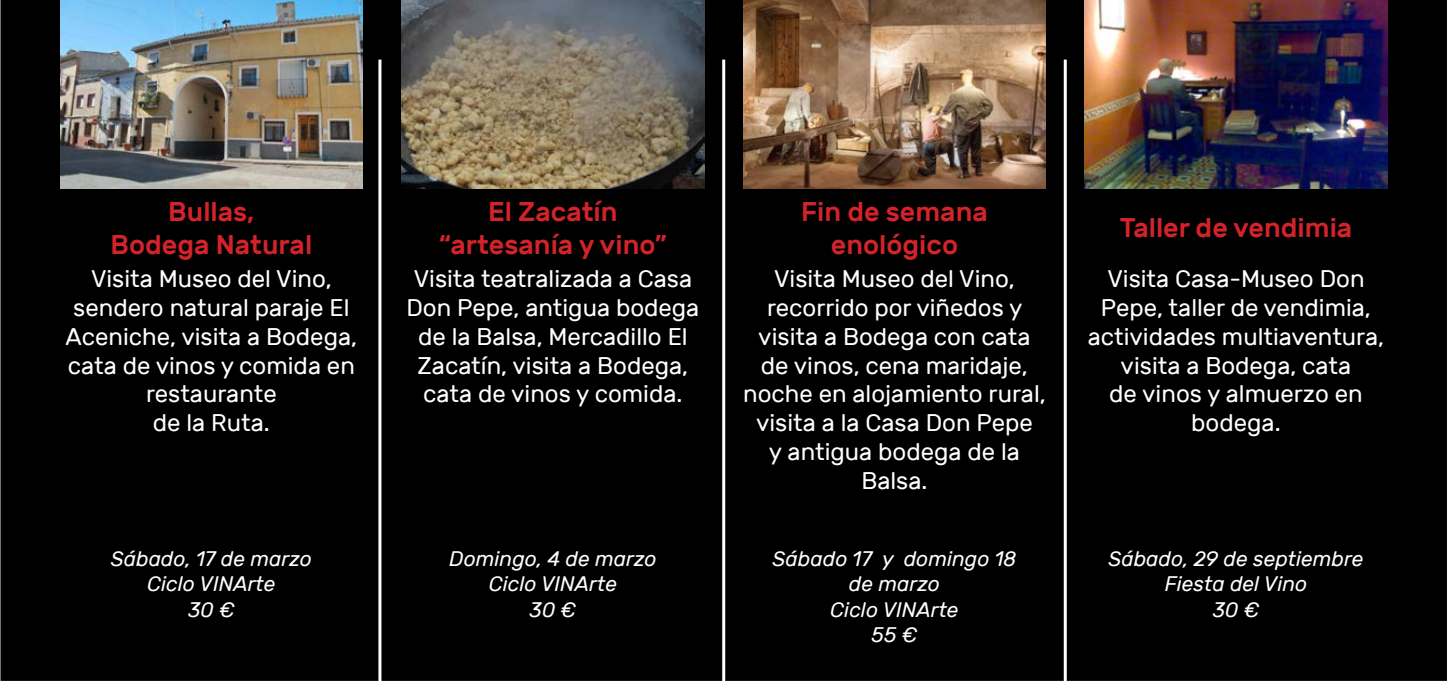
<style>
.page{position:relative;width:1447px;height:681px;background:#fff}
.page>*{position:absolute;margin:0;border:0;box-sizing:border-box;transform-origin:0 0}
.t1{font:500 27px/32.4px "Rubik";color:#d2232a;text-align:center}
.t2{font:24px/28.8px "Rubik";color:#fff;text-align:center}
.t3{font:italic 21px/25.2px "Rubik";color:#fff;text-align:center}
</style>
<div class="page">
<div style="left:2px;top:2px;width:1443px;height:677px;background:#000"></div>
<hr style="left:378px;top:60px;width:3px;height:620px;background:#fff">
<hr style="left:722px;top:60px;width:3px;height:620px;background:#fff">
<hr style="left:1063px;top:60px;width:3px;height:620px;background:#fff">
<img style="left:60px;top:1px;width:303px;height:188px">
<img style="left:743px;top:0;width:302px;height:189px">
<img style="left:401px;top:0;width:303px;height:189px">
<img style="left:1084px;top:0;width:303px;height:189px">
<p class="t1" style="left:111px;top:196px;width:203px">Bullas,<br>Bodega Natural</p>
<p class="t2" style="left:66px;top:265px;width:293px">Visita Museo del Vino, sendero natural paraje El<br>Aceniche, visita a Bodega, cata de vinos y comida en restaurante<br>de la Ruta.</p>
<p class="t1" style="left:439px;top:196px;width:229px">El Zacatín “artesanía y vino”</p>
<p class="t1" style="left:801px;top:196px;width:188px">Fin de semana enológico</p>
<p class="t1" style="left:1119px;top:212px;width:234px">Taller de vendimia</p>
<p class="t2" style="left:406px;top:265px;width:294px">Visita teatralizada a Casa<br>Don Pepe, antigua bodega de la Balsa, Mercadillo El<br>Zacatín, visita a Bodega, cata de vinos y comida.</p>
<p class="t2" style="left:743px;top:265px;width:304px">Visita Museo del Vino, recorrido por viñedos y visita a Bodega con cata de vinos, cena maridaje, noche en alojamiento rural, visita a la Casa Don Pepe<br>y antigua bodega de la<br>Balsa.</p>
<p class="t2" style="left:1087px;top:265px;width:298px">Visita Casa-Museo Don<br>Pepe, taller de vendimia, actividades multiaventura, visita a Bodega, cata<br>de vinos y almuerzo en bodega.</p>
<p class="t3" style="left:111px;top:546px;width:203px">Sábado, 17 de marzo<br>Ciclo VINArte<br>30 €</p>
<p class="t3" style="left:449px;top:546px;width:209px">Domingo, 4 de marzo<br>Ciclo VINArte<br>30 €</p>
<p class="t3" style="left:772px;top:546px;width:245px">Sábado 17 y domingo 18 de marzo<br>Ciclo VINArte<br>55 €</p>
<p class="t3" style="left:1108px;top:546px;width:256px">Sábado, 29 de septiembre<br>Fiesta del Vino<br>30 €</p>
</div>
